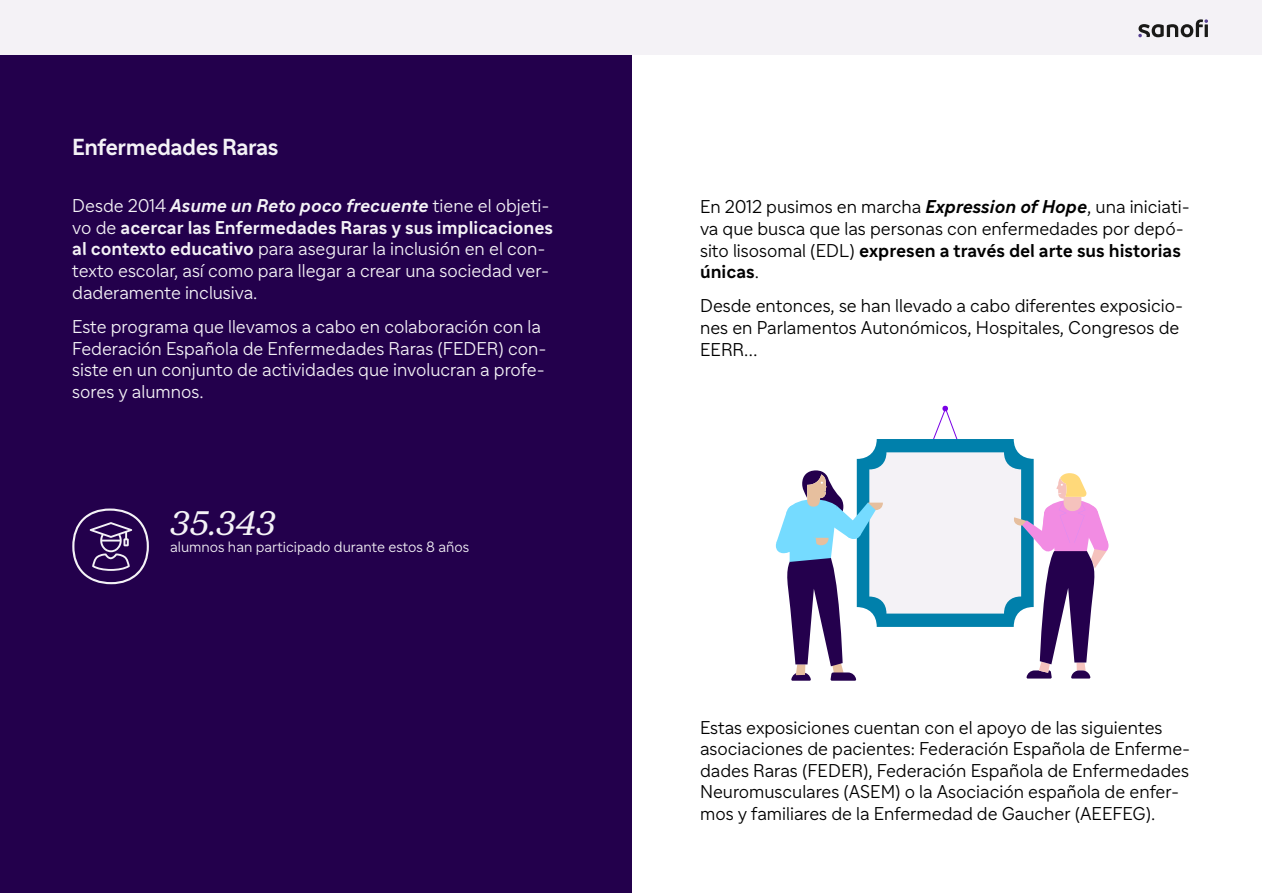
<style>
.page{position:relative;width:1263px;height:893px;background:#fff}
.page>*{position:absolute;margin:0;border:0;box-sizing:border-box;transform-origin:0 0}
.t1{font:italic 33px "Sanofi Serif";color:#f4f2f6}
.t2{font:700 22.5px "Sanofi Sans";letter-spacing:-.025em;color:#f4f2f6}
.t3{font:300 18px/21.6px "Sanofi Sans";color:#000}
.t4{font:300 18px/21.6px "Sanofi Sans";color:#f4f2f6}
.t5{font:300 14.55px "Sanofi Sans";color:#f4f2f6}
.s1{font-weight:700;font-style:italic}
.s2{font-weight:700}
</style>
<div class="page">
<div style="left:0;top:0;width:631px;height:893px;background:#23004c"></div>
<svg style="left:776px;top:406px;width:332px;height:275px"></svg>
<svg style="left:72px;top:508px;width:77px;height:76px"></svg>
<div style="left:1px;top:0;width:1261px;height:54px;background:#f4f2f6"></div>
<svg style="left:1138px;top:19px;width:70px;height:18px"></svg>
<p class="t2" style="left:72px;top:133px;width:208px">Enfermedades Raras</p>
<p class="t4" style="left:72px;top:195px;width:482px">Desde 2014 <span class="s1">Asume un Reto poco frecuente</span> tiene el objeti&shy;vo de <span class="s2">acercar las Enfermedades Raras y sus implicaciones al contexto educativo</span> para asegurar la inclusión en el con&shy;texto escolar, así como para llegar a crear una sociedad ver&shy;daderamente inclusiva.</p>
<p class="t4" style="left:72px;top:316px;width:476px">Este programa que llevamos a cabo en colaboración con la Federación Española de Enfermedades Raras (FEDER) con&shy;siste en un conjunto de actividades que involucran a profe&shy;sores y alumnos.</p>
<h1 class="t1" style="left:170px;top:503px;width:107px">35.343</h1>
<p class="t5" style="left:170px;top:538px;width:301px">alumnos han participado durante estos 8 años</p>
<p class="t3" style="left:700px;top:196px;width:491px">En 2012 pusimos en marcha <span class="s1">Expression of Hope</span>, una iniciati&shy;va que busca que las personas con enfermedades por depó&shy;sito lisosomal (EDL) <span class="s2">expresen a través del arte sus historias únicas</span>.</p>
<p class="t3" style="left:700px;top:295px;width:485px">Desde entonces, se han llevado a cabo diferentes exposicio&shy;nes en Parlamentos Autonómicos, Hospitales, Congresos de<br>EERR…</p>
<p class="t3" style="left:700px;top:716px;width:492px">Estas exposiciones cuentan con el apoyo de las siguientes asociaciones de pacientes: Federación Española de Enferme&shy;dades Raras (FEDER), Federación Española de Enfermedades Neuromusculares (ASEM) o la Asociación española de enfer&shy;mos y familiares de la Enfermedad de Gaucher (AEEFEG).</p>
</div>
